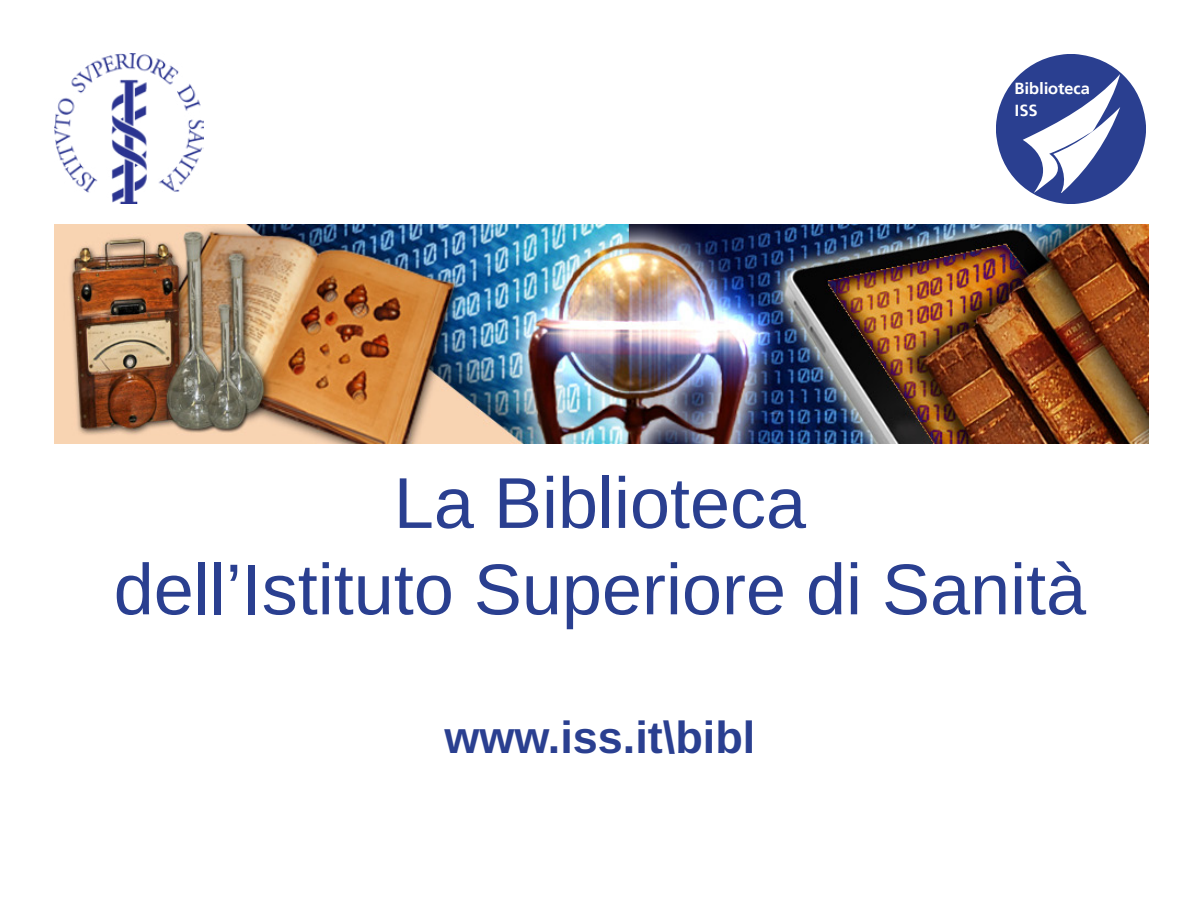
<style>
.page{position:relative;width:1200px;height:900px;background:#fff}
.page>*{position:absolute;margin:0;border:0;box-sizing:border-box;transform-origin:0 0}
.t1{font:72px/86.4px "Liberation Sans";color:#2a3f90;text-align:center}
.t2{font:700 45px "Liberation Sans";color:#2a3f90}
.t3{font:700 16.05px "Frutiger Linotype";color:#fff}
</style>
<div class="page">
<img style="left:54px;top:54px;width:150px;height:150px">
<svg style="left:996px;top:54px;width:150px;height:150px"></svg>
<img style="left:54px;top:224px;width:1095px;height:219px">
<p class="t3" style="left:1015px;top:78px;width:77px">Biblioteca</p>
<p class="t3" style="left:1015px;top:101px;width:24px">ISS</p>
<p class="t1" style="left:114px;top:463px;width:974px">La Biblioteca<br>dell’Istituto Superiore di Sanità</p>
<p class="t2" style="left:445px;top:706px;width:312px">www.iss.it\bibl</p>
</div>
